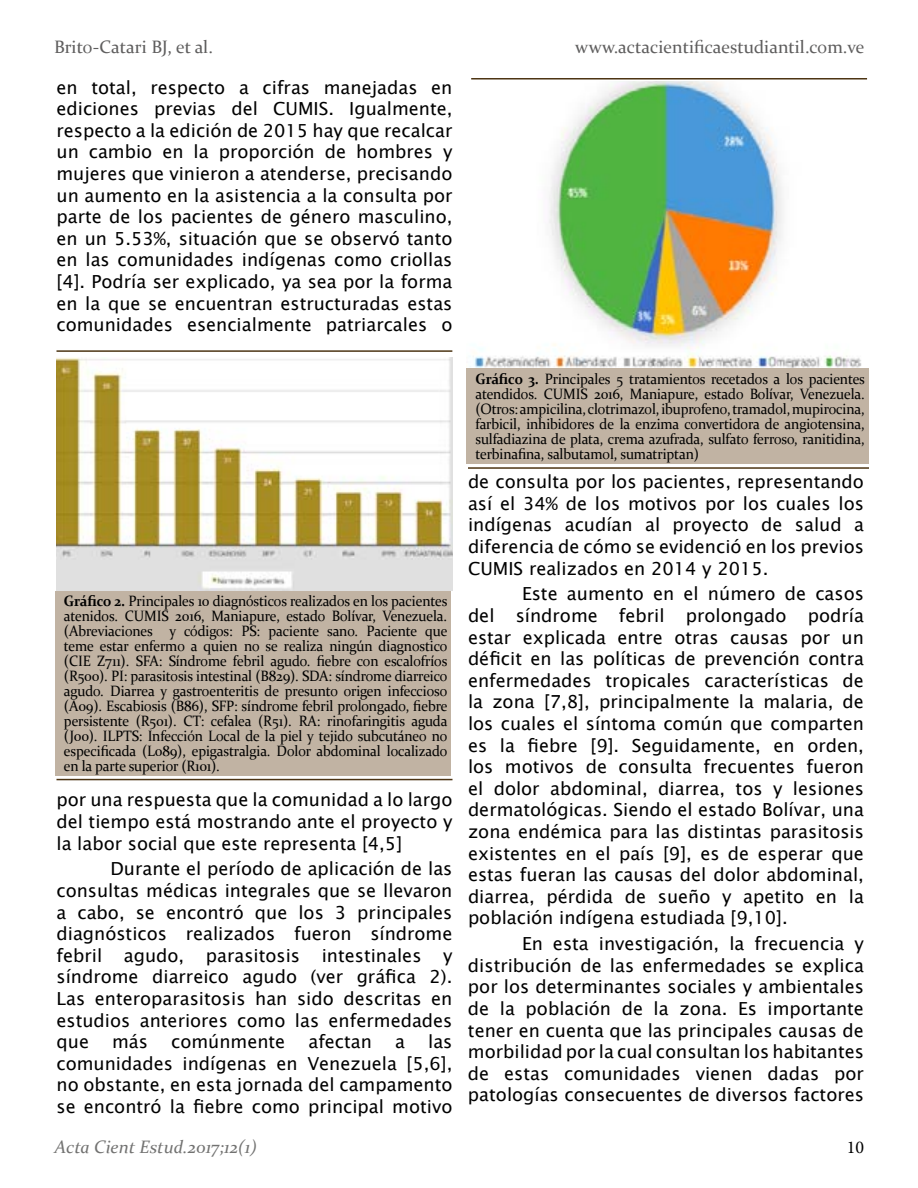
<style>
.page{position:relative;width:918px;height:1188px;background:#fff}
.page>*{position:absolute;margin:0;border:0;box-sizing:border-box;transform-origin:0 0}
.t1{font:18px/21.6px "Lucida Sans Unicode";color:#000;text-align:justify}
.t2{font:18px "Constantia";color:#5f5e5e}
.t3{font:italic 18px "Constantia";color:#727271}
.t4{font:18px "Minion Pro";color:#000}
.t5{font:15px/15px "Constantia";letter-spacing:-.01em;color:#000;text-align:justify;scale:.94 1}
.s1{font-weight:700}
</style>
<div class="page">
<img style="left:57px;top:358px;width:396px;height:233px">
<div style="left:55px;top:591px;width:396px;height:185px;background:#c1b3a3"></div>
<img style="left:467px;top:82px;width:402px;height:287px">
<div style="left:467px;top:369px;width:402px;height:95px;background:#c1b3a3"></div>
<hr style="left:468px;top:467px;width:401px;height:2px;background:#4c3413">
<hr style="left:57px;top:779px;width:396px;height:1px;background:#4c3413">
<hr style="left:57px;top:350px;width:395px;height:2px;background:#4c3413">
<hr style="left:471px;top:78px;width:396px;height:2px;background:#4c3413">
<p class="t2" style="left:54px;top:34px;width:160px">Brito-Catari BJ, et al.</p>
<p class="t1" style="left:57px;top:76px;width:397px">en total, respecto a cifras manejadas en ediciones previas del CUMIS. Igualmente, respecto a la edición de 2015 hay que recalcar un cambio en la proporción de hombres y mujeres que vinieron a atenderse, precisando un aumento en la asistencia a la consulta por parte de los pacientes de género masculino, en un 5.53%, situación que se observó tanto en las comunidades indígenas como criollas [4]. Podría ser explicado, ya sea por la forma en la que se encuentran estructuradas estas comunidades esencialmente patriarcales o</p>
<p class="t5" style="left:64px;top:593px;width:410px"><span class="s1">Gráfico 2.</span> Principales 10 diagnósticos realizados en los pacientes atenidos. CUMIS 2016, Maniapure, estado Bolívar, Venezuela. (Abreviaciones y códigos: PS: paciente sano. Paciente que teme estar enfermo a quien no se realiza ningún diagnostico (CIE Z711). SFA: Síndrome febril agudo. fiebre con escalofríos (R500). PI: parasitosis intestinal (B829). SDA: síndrome diarreico agudo. Diarrea y gastroenteritis de presunto origen infeccioso (A09). Escabiosis (B86), SFP: síndrome febril prolongado, fiebre persistente (R501). CT: cefalea (R51). RA: rinofaringitis aguda (J00). ILPTS: Infección Local de la piel y tejido subcutáneo no especificada (L089), epigastralgia. Dolor abdominal localizado en la parte superior (R101).</p>
<p class="t1" style="left:57px;top:789px;width:397px">por una respuesta que la comunidad a lo largo del tiempo está mostrando ante el proyecto y la labor social que este representa [4,5]</p>
<p class="t1" style="left:57px;top:858px;width:398px;text-indent:54px">Durante el período de aplicación de las consultas médicas integrales que se llevaron a cabo, se encontró que los 3 principales diagnósticos realizados fueron síndrome febril agudo, parasitosis intestinales y síndrome diarreico agudo (ver gráfica 2).<br>Las enteroparasitosis han sido descritas en estudios anteriores como las enfermedades que</p>
<p class="t1" style="left:112px;top:1031px;width:37px">más</p>
<p class="t1" style="left:171px;top:1031px;width:116px">comúnmente</p>
<p class="t1" style="left:308px;top:1031px;width:65px">afectan</p>
<p class="t1" style="left:395px;top:1031px;width:11px">a</p>
<p class="t1" style="left:57px;top:1031px;width:398px;text-indent:372px">las comunidades indígenas en Venezuela [5,6], no obstante, en esta jornada del campamento se encontró la fiebre como principal motivo</p>
<p class="t3" style="left:55px;top:1135px;width:204px">Acta Cient Estud.2017;12(1)</p>
<p class="t2" style="left:575px;top:34px;width:291px">www.actacientificaestudiantil.com.ve</p>
<p class="t5" style="left:475px;top:371px;width:416px"><span class="s1">Gráfico 3.</span> Principales 5 tratamientos recetados a los pacientes atendidos. CUMIS 2016, Maniapure, estado Bolívar, Venezuela. (Otros: ampicilina, clotrimazol, ibuprofeno, tramadol, mupirocina, farbicil, inhibidores de la enzima convertidora de angiotensina, sulfadiazina de plata, crema azufrada, sulfato ferroso, ranitidina, terbinafina, salbutamol, sumatriptan)</p>
<p class="t1" style="left:468px;top:471px;width:397px">de consulta por los pacientes, representando así el 34% de los motivos por los cuales los indígenas acudían al proyecto de salud a diferencia de cómo se evidenció en los previos CUMIS realizados en 2014 y 2015.</p>
<p class="t1" style="left:468px;top:583px;width:398px;text-indent:54px">Este aumento en el número de casos del síndrome febril prolongado podría estar explicada entre otras causas por un déficit en las políticas de prevención contra enfermedades tropicales características de la zona [7,8], principalmente la malaria, de los cuales el síntoma común que comparten es la fiebre [9]. Seguidamente, en orden, los motivos de consulta frecuentes fueron el dolor abdominal, diarrea, tos y lesiones dermatológicas. Siendo el estado Bolívar, una zona endémica para las distintas parasitosis existentes en el país [9], es de esperar que estas fueran las causas del dolor abdominal, diarrea, pérdida de sueño y apetito en la población indígena estudiada [9,10].</p>
<p class="t1" style="left:468px;top:933px;width:397px;text-indent:54px">En esta investigación, la frecuencia y distribución de las enfermedades se explica por los determinantes sociales y ambientales de la población de la zona. Es importante tener en cuenta que las principales causas de morbilidad por la cual consultan los habitantes de estas comunidades vienen dadas por patologías consecuentes de diversos factores</p>
<p class="t4" style="left:847px;top:1135px;width:19px">10</p>
</div>
